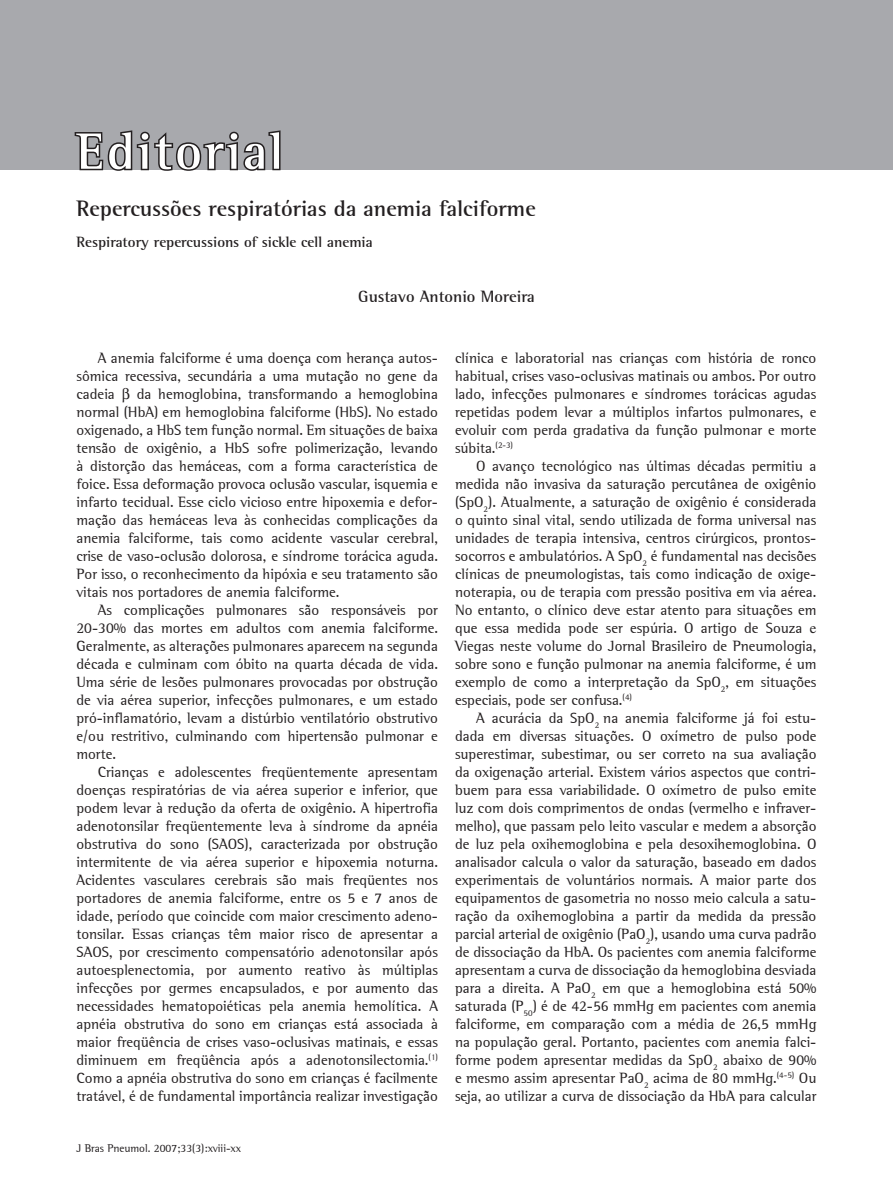
<style>
.page{position:relative;width:893px;height:1191px;background:#fff}
.page>*{position:absolute;margin:0;border:0;box-sizing:border-box;transform-origin:0 0}
.capítulo{font:700 51.75px "Libre Semi Serif S Si";letter-spacing:.05em;color:#fff}
.título___1o_idioma{font:700 22.5px "Libre Semi Serif S Si";color:#231f20}
.autores{font:700 16.5px "Libre Semi Serif S Si";color:#231f20}
.corpo{font:15px/18px "Libre Semi Serif S Si";color:#231f20;text-align:justify}
.título___2o_idioma{font:700 15px "Libre Semi Serif S Si";color:#231f20}
.rodapé{font:11.25px "Libre Semi Serif S Si";color:#231f20}
.s1{font-family:"Times"}
</style>
<div class="page">
<div style="left:0;top:0;width:893px;height:170px;background:#a8a9ad"></div>
<svg style="left:74px;top:130px;width:207px;height:41px"></svg>
<p class="capítulo" style="left:77px;top:120px;width:208px">Editorial</p>
<p class="título___1o_idioma" style="left:77px;top:195px;width:461px">Repercussões respiratórias da anemia falciforme</p>
<p class="título___2o_idioma" style="left:77px;top:233px;width:298px">Respiratory repercussions of sickle cell anemia</p>
<p class="autores" style="left:358px;top:286px;width:178px">Gustavo Antonio Moreira</p>
<p class="corpo" style="left:77px;top:348px;width:363px;text-indent:21px">A anemia falciforme é uma doença com herança autos&shy;sômica recessiva, secundária a uma mutação no gene da cadeia</p>
<p class="corpo" style="left:77px;top:384px;width:363px;text-indent:60px">da hemoglobina, transformando a hemoglobina normal (HbA) em hemoglobina falciforme (HbS). No estado oxigenado, a HbS tem função normal. Em situações de baixa tensão de oxigênio, a HbS sofre polimerização, levando à distorção das hemáceas, com a forma característica de foice. Essa deformação provoca oclusão vascular, isquemia e infarto tecidual. Esse ciclo vicioso entre hipoxemia e defor&shy;mação das hemáceas leva às conhecidas complicações da anemia falciforme, tais como acidente vascular cerebral, crise de vaso-oclusão dolorosa, e síndrome torácica aguda.<br>Por isso, o reconhecimento da hipóxia e seu tratamento são vitais nos portadores de anemia falciforme.</p>
<p class="corpo" style="left:77px;top:600px;width:363px;text-indent:21px">As complicações pulmonares são responsáveis por 20-30% das mortes em adultos com anemia falciforme.<br>Geralmente, as alterações pulmonares aparecem na segunda década e culminam com óbito na quarta década de vida.<br>Uma série de lesões pulmonares provocadas por obstrução de via aérea superior, infecções pulmonares, e um estado pró-inflamatório, levam a distúrbio ventilatório obstrutivo e/ou restritivo, culminando com hipertensão pulmonar e morte.</p>
<p class="corpo" style="left:77px;top:762px;width:363px;text-indent:21px">Crianças e adolescentes freqüentemente apresentam doenças respiratórias de via aérea superior e inferior, que podem levar à redução da oferta de oxigênio. A hipertrofia adenotonsilar freqüentemente leva à síndrome da apnéia obstrutiva do sono (SAOS), caracterizada por obstrução intermitente de via aérea superior e hipoxemia noturna.<br>Acidentes vasculares cerebrais são mais freqüentes nos portadores de anemia falciforme, entre os 5 e 7 anos de idade, período que coincide com maior crescimento adeno&shy;tonsilar. Essas crianças têm maior risco de apresentar a SAOS, por crescimento compensatório adenotonsilar após autoesplenectomia, por aumento reativo às múltiplas infecções por germes encapsulados, e por aumento das necessidades hematopoiéticas pela anemia hemolítica. A apnéia obstrutiva do sono em crianças está associada à maior freqüência de crises vaso-oclusivas matinais, e essas diminuem em freqüência após a adenotonsilectomia.<sup>(1)<br></sup>Como a apnéia obstrutiva do sono em crianças é facilmente tratável, é de fundamental importância realizar investigação</p>
<p class="rodapé" style="left:77px;top:1141px;width:166px">J Bras Pneumol. 2007;33(3):xviii-xx</p>
<p class="corpo" style="left:455px;top:348px;width:363px">clínica e laboratorial nas crianças com história de ronco habitual, crises vaso-oclusivas matinais ou ambos. Por outro lado, infecções pulmonares e síndromes torácicas agudas repetidas podem levar a múltiplos infartos pulmonares, e evoluir com perda gradativa da função pulmonar e morte súbita.<sup>(2-3)</sup></p>
<p class="corpo" style="left:455px;top:456px;width:363px;text-indent:21px">O avanço tecnológico nas últimas décadas permitiu a medida não invasiva da saturação percutânea de oxigênio (SpO<sub>2</sub>). Atualmente, a saturação de oxigênio é considerada o quinto sinal vital, sendo utilizada de forma universal nas unidades de terapia intensiva, centros cirúrgicos, prontos&shy;socorros e ambulatórios. A SpO<sub>2</sub> é fundamental nas decisões clínicas de pneumologistas, tais como indicação de oxige&shy;noterapia, ou de terapia com pressão positiva em via aérea.<br>No entanto, o clínico deve estar atento para situações em que essa medida pode ser espúria. O artigo de Souza <span class="s1">e </span>Viegas neste volume do Jornal Brasileiro de Pneumologia, sobre sono e função pulmonar na anemia falciforme, é um exemplo de como a interpretação da SpO<sub>2</sub>, em situações especiais, pode ser confusa.<sup>(4)</sup></p>
<p class="corpo" style="left:455px;top:708px;width:363px;text-indent:21px">A acurácia da SpO<sub>2</sub> na anemia falciforme já foi estu&shy;dada em diversas situações. O oxímetro de pulso pode superestimar, subestimar, ou ser correto na sua avaliação da oxigenação arterial. Existem vários aspectos que contri&shy;buem para essa variabilidade. O oxímetro de pulso emite luz com dois comprimentos de ondas (vermelho e infraver&shy;melho), que passam pelo leito vascular e medem a absorção de luz pela oxihemoglobina e pela desoxihemoglobina. O analisador calcula o valor da saturação, baseado em dados experimentais de voluntários normais. A maior parte dos equipamentos de gasometria no nosso meio calcula a satu&shy;ração da oxihemoglobina a partir da medida da pressão parcial arterial de oxigênio (PaO<sub>2</sub>), usando uma curva padrão de dissociação da HbA. Os pacientes com anemia falciforme apresentam a curva de dissociação da hemoglobina desviada para a direita. A PaO<sub>2</sub> em que a hemoglobina está 50% saturada (P<sub>50</sub>) é de 42-56 mmHg em pacientes com anemia falciforme, em comparação com a média de 26,5 mmHg na população geral. Portanto, pacientes com anemia falci&shy;forme podem apresentar medidas da SpO<sub>2</sub> abaixo de 90% e mesmo assim apresentar PaO<sub>2</sub> acima de 80 mmHg.<sup>(4-5)</sup> Ou seja, ao utilizar a curva de dissociação da HbA para calcular</p>
</div>
